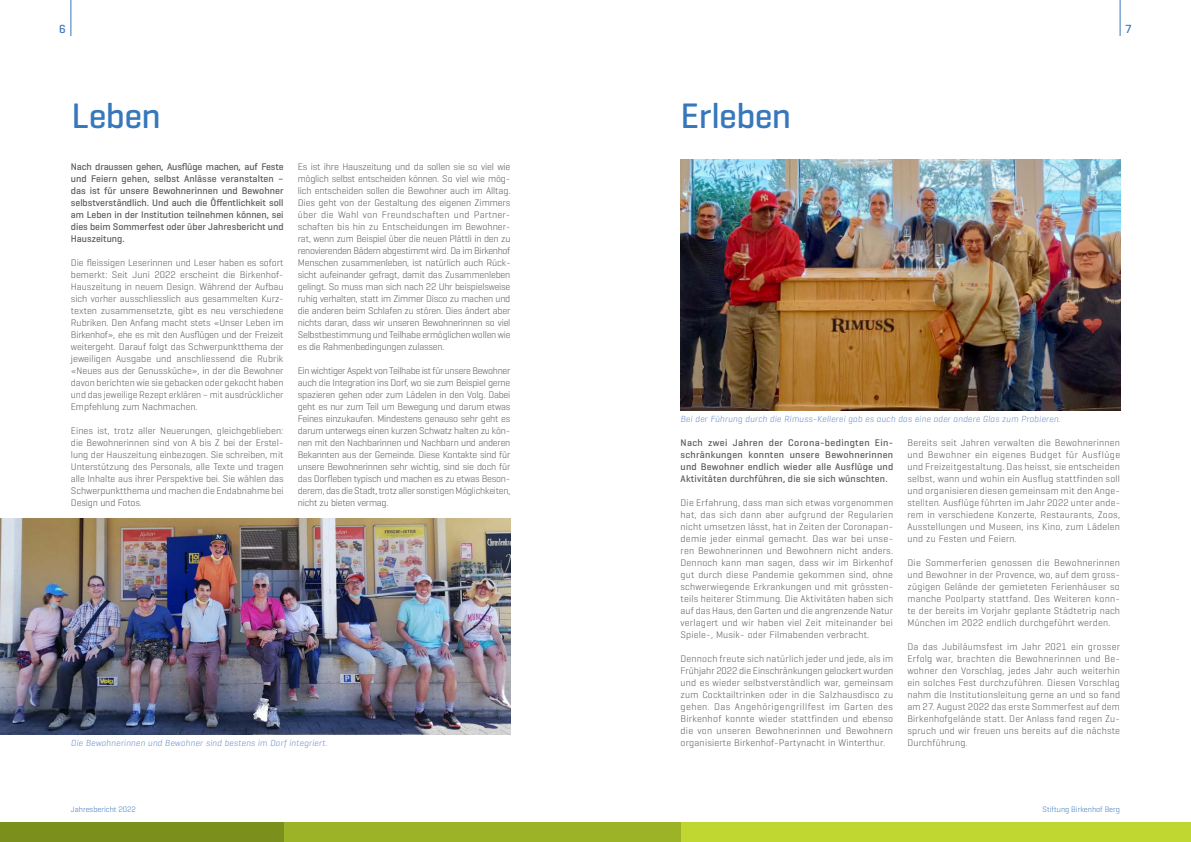
<style>
.page{position:relative;width:1191px;height:842px;background:#fff}
.page>*{position:absolute;margin:0;border:0;box-sizing:border-box;transform-origin:0 0}
.t1{font:500 36px "Geogrotesque";letter-spacing:-.02em;color:#3777bc}
.t2{font:500 12px "Geogrotesque";color:#3777bc}
.t3{font:300 9.8px/12px "Geogrotesque";letter-spacing:.02em;color:#58595b;text-align:justify}
.t4{font:500 9.8px/12px "Geogrotesque";letter-spacing:.015em;color:#58595b;text-align:justify}
.t5{font:italic 300 9px "Geogrotesque";letter-spacing:.02em;color:#628ac7}
.t6{font:300 8px "Geogrotesque";color:#3777bc}
</style>
<div class="page">
<hr style="left:70px;top:0;width:1px;height:36px;background:#3777bc">
<hr style="left:1119px;top:0;width:1px;height:36px;background:#3777bc">
<div style="left:659px;top:822px;width:532px;height:20px;background:#bfd730"></div>
<div style="left:283px;top:822px;width:397px;height:20px;background:#9cb227"></div>
<div style="left:0;top:822px;width:283px;height:20px;background:#7b8f1c"></div>
<img style="left:680px;top:160px;width:440px;height:250px">
<img style="left:0;top:518px;width:510px;height:216px">
<p class="t2" style="left:59px;top:22px;width:8px">6</p>
<p class="t2" style="left:1125px;top:22px;width:8px">7</p>
<h1 class="t1" style="left:71px;top:93px;width:91px">Leben</h1>
<h1 class="t1" style="left:680px;top:93px;width:112px">Erleben</h1>
<p class="t4" style="left:71px;top:161px;width:214px">Nach draussen gehen, Ausflüge machen, auf Feste und Feiern gehen, selbst Anlässe veranstalten – das ist für unsere Bewohnerinnen und Bewohner selbstverständlich. Und auch die Öffentlichkeit soll am Leben in der Institution teilnehmen können, sei dies beim Sommerfest oder über Jahresbericht und Hauszeitung.</p>
<p class="t3" style="left:71px;top:256px;width:214px">Die fleissigen Leserinnen und Leser haben es sofort bemerkt: Seit Juni 2022 erscheint die Birkenhof-Hauszeitung in neuem Design. Während der Aufbau sich vorher ausschliesslich aus gesammelten Kurz&shy;texten zusammensetzte, gibt es neu verschiedene Rubriken. Den Anfang macht stets «Unser Leben im Birkenhof», ehe es mit den Ausflügen und der Freizeit weitergeht. Darauf folgt das Schwerpunktthema der jeweiligen Ausgabe und anschliessend die Rubrik «Neues aus der Genussküche», in der die Bewohner davon berichten wie sie gebacken oder gekocht haben und das jeweilige Rezept erklären – mit ausdrücklicher Empfehlung zum Nachmachen.</p>
<p class="t3" style="left:71px;top:424px;width:214px">Eines ist, trotz aller Neuerungen, gleichgeblieben: die Bewohnerinnen sind von A bis Z bei der Erstel&shy;lung der Hauszeitung einbezogen. Sie schreiben, mit Unterstützung des Personals, alle Texte und tragen alle Inhalte aus ihrer Perspektive bei. Sie wählen das Schwerpunktthema und machen die Endabnahme bei Design und Fotos.</p>
<p class="t3" style="left:298px;top:160px;width:214px">Es ist ihre Hauszeitung und da sollen sie so viel wie möglich selbst entscheiden können. So viel wie mög&shy;lich entscheiden sollen die Bewohner auch im Alltag.<br>Dies geht von der Gestaltung des eigenen Zimmers über die Wahl von Freundschaften und Partner&shy;schaften bis hin zu Entscheidungen im Bewohner&shy;rat, wenn zum Beispiel über die neuen Plättli in den zu renovierenden Bädern abgestimmt wird. Da im Birkenhof Menschen zusammenleben, ist natürlich auch Rück&shy;sicht aufeinander gefragt, damit das Zusammenleben gelingt. So muss man sich nach 22 Uhr beispielsweise ruhig verhalten, statt im Zimmer Disco zu machen und die anderen beim Schlafen zu stören. Dies ändert aber nichts daran, dass wir unseren Bewohnerinnen so viel Selbstbestimmung und Teilhabe ermöglichen wollen wie es die Rahmenbedingungen zulassen.</p>
<p class="t3" style="left:298px;top:364px;width:214px">Ein wichtiger Aspekt von Teilhabe ist für unsere Bewohner auch die Integration ins Dorf, wo sie zum Beispiel gerne spazieren gehen oder zum Lädelen in den Volg. Dabei geht es nur zum Teil um Bewegung und darum etwas Feines einzukaufen. Mindestens genauso sehr geht es darum unterwegs einen kurzen Schwatz halten zu kön&shy;nen mit den Nachbarinnen und Nachbarn und anderen Bekannten aus der Gemeinde. Diese Kontakte sind für unsere Bewohnerinnen sehr wichtig, sind sie doch für das Dorfleben typisch und machen es zu etwas Beson&shy;derem, das die Stadt, trotz aller sonstigen Möglichkeiten, nicht zu bieten vermag.</p>
<p class="t5" style="left:680px;top:413px;width:381px">Bei der Führung durch die Rimuss-Kellerei gab es auch das eine oder andere Glas zum Probieren.</p>
<p class="t4" style="left:680px;top:437px;width:214px">Nach zwei Jahren der Corona-bedingten Ein&shy;schränkungen konnten unsere Bewohnerinnen und Bewohner endlich wieder alle Ausflüge und Aktivitäten durchführen, die sie sich wünschten.</p>
<p class="t3" style="left:680px;top:496px;width:214px">Die Erfahrung, dass man sich etwas vorgenommen hat, das sich dann aber aufgrund der Regularien nicht umsetzen lässt, hat in Zeiten der Coronapan&shy;demie jeder einmal gemacht. Das war bei unse&shy;ren Bewohnerinnen und Bewohnern nicht anders.<br>Dennoch kann man sagen, dass wir im Birkenhof gut durch diese Pandemie gekommen sind, ohne schwerwiegende Erkrankungen und mit grössten&shy;teils heiterer Stimmung. Die Aktivitäten haben sich auf das Haus, den Garten und die angrenzende Natur verlagert und wir haben viel Zeit miteinander bei Spiele-, Musik- oder Filmabenden verbracht.</p>
<p class="t3" style="left:680px;top:652px;width:214px">Dennoch freute sich natürlich jeder und jede, als im Frühjahr 2022 die Einschränkungen gelockert wurden und es wieder selbstverständlich war, gemeinsam zum Cocktailtrinken oder in die Salzhausdisco zu gehen. Das Angehörigengrillfest im Garten des Birkenhof konnte wieder stattfinden und ebenso die von unseren Bewohnerinnen und Bewohnern organisierte Birkenhof-Partynacht in Winterthur.</p>
<p class="t3" style="left:907px;top:436px;width:214px">Bereits seit Jahren verwalten die Bewohnerinnen und Bewohner ein eigenes Budget für Ausflüge und Freizeitgestaltung. Das heisst, sie entscheiden selbst, wann und wohin ein Ausflug stattfinden soll und organisieren diesen gemeinsam mit den Ange&shy;stellten. Ausflüge führten im Jahr 2022 unter ande&shy;rem in verschiedene Konzerte, Restaurants, Zoos, Ausstellungen und Museen, ins Kino, zum Lädelen und zu Festen und Feiern.</p>
<p class="t3" style="left:907px;top:556px;width:214px">Die Sommerferien genossen die Bewohnerinnen und Bewohner in der Provence, wo, auf dem gross&shy;zügigen Gelände der gemieteten Ferienhäuser so manche Poolparty stattfand. Des Weiteren konn&shy;te der bereits im Vorjahr geplante Städtetrip nach München im 2022 endlich durchgeführt werden.</p>
<p class="t3" style="left:907px;top:640px;width:214px">Da das Jubiläumsfest im Jahr 2021 ein grosser Erfolg war, brachten die Bewohnerinnen und Be&shy;wohner den Vorschlag, jedes Jahr auch weiterhin ein solches Fest durchzuführen. Diesen Vorschlag nahm die Institutionsleitung gerne an und so fand am 27. August 2022 das erste Sommerfest auf dem Birkenhofgelände statt. Der Anlass fand regen Zu&shy;spruch und wir freuen uns bereits auf die nächste</p>
<p class="t5" style="left:71px;top:737px;width:258px">Die Bewohnerinnen und Bewohner sind bestens im Dorf integriert.</p>
<p class="t3" style="left:907px;top:736px;width:62px">Durchführung.</p>
<p class="t6" style="left:71px;top:804px;width:66px">Jahresbericht 2022</p>
<p class="t6" style="left:1042px;top:804px;width:79px">Stiftung Birkenhof Berg</p>
</div>
